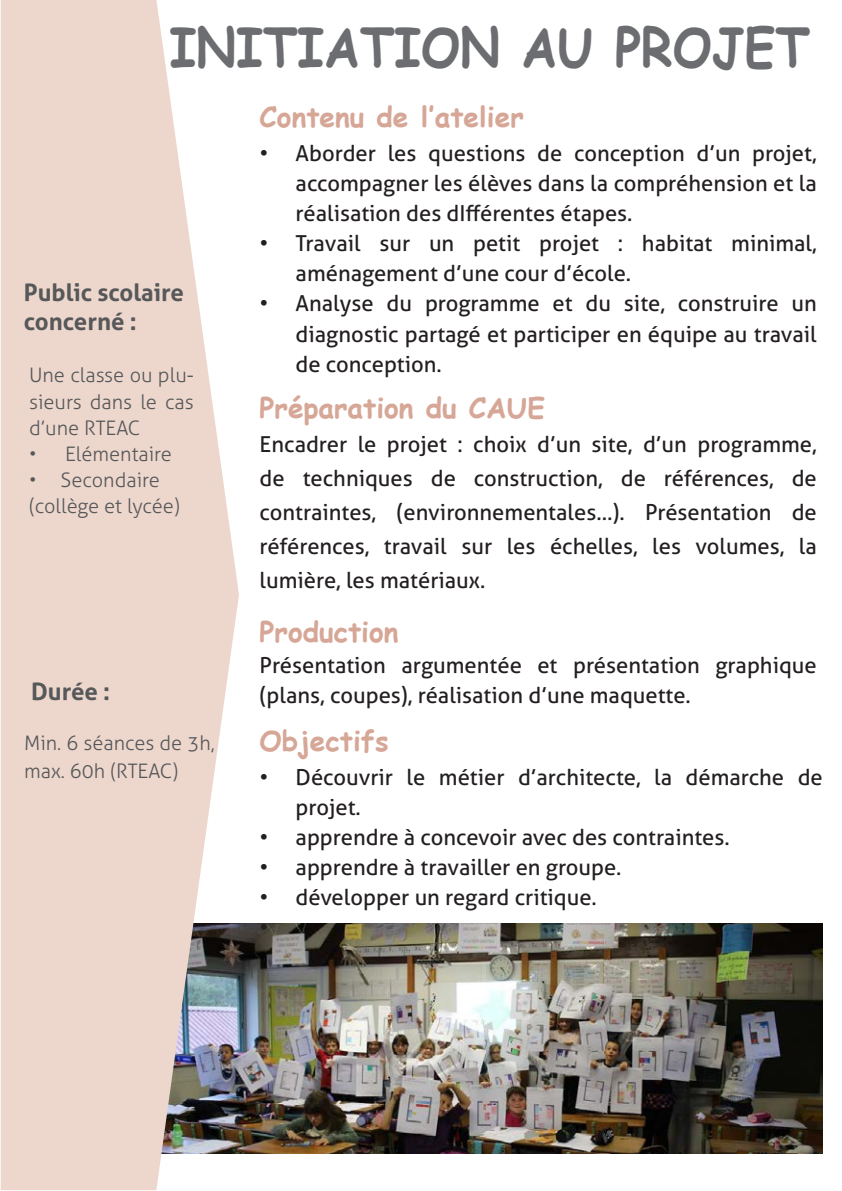
<style>
.page{position:relative;width:842px;height:1191px;background:#fff}
.page>*{position:absolute;margin:0;border:0;box-sizing:border-box;transform-origin:0 0}
.t1{font:700 54px "Comic Sans MS";color:#6c6d70;scale:.91 1}
.t2{font:700 28px "Comic Sans MS";color:#d6a696}
.t3{font:700 24px/28.8px "Aller";color:#57585a}
.t4{font:22px/30px "Aller";color:#231f20}
.t5{font:300 20px/26px "Aller";color:#57585a}
</style>
<div class="page">
<img style="left:239px;top:923px;width:584px;height:230px">
<svg style="left:1px;top:0;width:238px;height:1190px;background:#e9d6ce"></svg>
<h1 class="t1" style="left:169px;top:8px;width:705px">INITIATION AU PROJET</h1>
<p class="t3" style="left:24px;top:278px;width:162px">Public scolaire concerné :</p>
<p class="t5" style="left:29px;top:362px;width:166px;text-align:justify">Une classe ou plu&shy;sieurs dans le cas d’une RTEAC</p>
<p class="t5" style="left:29px;top:440px;width:144px">• Elémentaire</p>
<p class="t5" style="left:29px;top:466px;width:152px">• Secondaire (collège et lycée)</p>
<p class="t3" style="left:31px;top:677px;width:81px">Durée :</p>
<p class="t5" style="left:24px;top:729px;width:192px;line-height:28px">Min. 6 séances de 3h, max. 60h (RTEAC)</p>
<p class="t2" style="left:260px;top:96px;width:266px">Contenu de l’atelier</p>
<p class="t4" style="left:296px;top:138px;width:523px;text-align:justify;text-indent:-36px">• Aborder les questions de conception d’un projet, accompagner les élèves dans la compréhension et la réalisation des dIfférentes étapes.</p>
<p class="t4" style="left:296px;top:228px;width:523px;text-indent:-36px">• Travail sur un petit projet : habitat minimal, aménagement d’une cour d’école.</p>
<p class="t4" style="left:296px;top:289px;width:523px;text-align:justify;text-indent:-36px">• Analyse du programme et du site, construire un diagnostic partagé et participer en équipe au travail de conception.</p>
<p class="t2" style="left:260px;top:387px;width:287px">Préparation du CAUE</p>
<p class="t4" style="left:260px;top:427px;width:559px;line-height:34px;text-align:justify">Encadrer le projet : choix d’un site, d’un programme, de techniques de construction, de références, de contraintes, (environnementales…). Présentation de références, travail sur les échelles, les volumes, la lumière, les matériaux.</p>
<p class="t2" style="left:260px;top:611px;width:140px">Production</p>
<p class="t4" style="left:260px;top:650px;width:559px">Présentation argumentée et présentation graphique (plans, coupes), réalisation d’une maquette.</p>
<p class="t2" style="left:260px;top:720px;width:131px">Objectifs</p>
<p class="t4" style="left:296px;top:762px;width:529px;text-indent:-36px">• Découvrir le métier d’architecte, la démarche de projet.</p>
<p class="t4" style="left:260px;top:822px;width:472px">• apprendre à concevoir avec des contraintes.</p>
<p class="t4" style="left:260px;top:852px;width:363px">• apprendre à travailler en groupe.</p>
<p class="t4" style="left:260px;top:882px;width:339px">• développer un regard critique. •</p>
</div>
